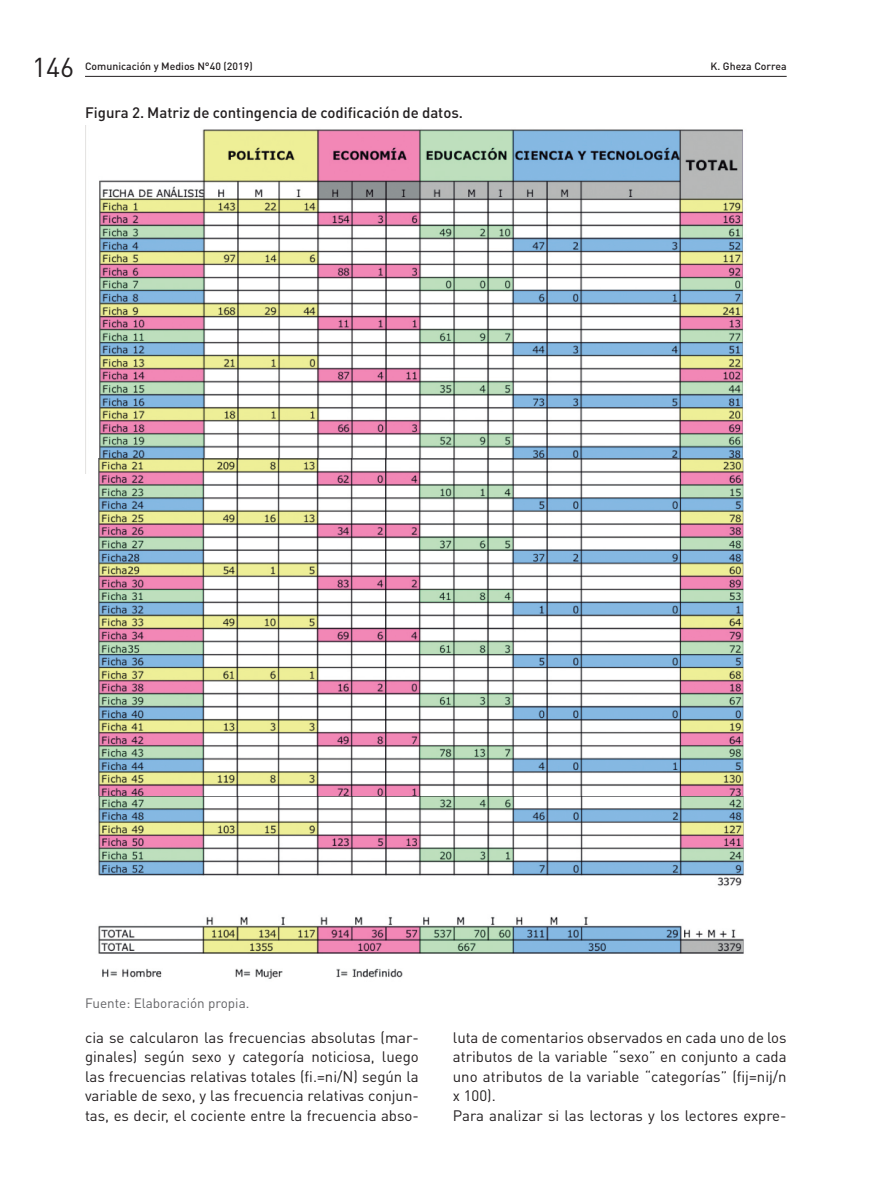
<style>
.page{position:relative;width:893px;height:1191px;background:#fff}
.page>*{position:absolute;margin:0;border:0;box-sizing:border-box;transform-origin:0 0}
.t1{font:27px "DIN Pro";color:#231f20}
.caja_textos{font:15px/19.5px "DIN Pro";color:#231f20;text-align:justify}
.caja_textos-2{font:500 15px "DIN Pro";color:#231f20}
.NOTA{font:13.5px "DIN Pro";color:#636366}
.t2{font:500 10.5px "DIN Pro";color:#231f20}
</style>
<div class="page">
<hr style="left:85px;top:76px;width:702px;height:1px;background:#231f20">
<img style="left:85px;top:125px;width:658px;height:348px">
<img style="left:89px;top:458px;width:655px;height:338px">
<img style="left:98px;top:796px;width:646px;height:183px">
<h1 class="t1" style="left:32px;top:48px;width:44px">146</h1>
<p class="t2" style="left:85px;top:59px;width:169px">Comunicación y Medios N°40 (2019)</p>
<p class="t2" style="left:710px;top:59px;width:78px">K. Gheza Correa</p>
<p class="caja_textos-2" style="left:85px;top:102px;width:380px">Figura 2. Matriz de contingencia de codificación de datos.</p>
<p class="NOTA" style="left:85px;top:994px;width:166px">Fuente: Elaboración propia.</p>
<p class="caja_textos" style="left:85px;top:1027px;width:335px">cia se calcularon las frecuencias absolutas (mar&shy;ginales) según sexo y categoría noticiosa, luego las frecuencias relativas totales (fi.=ni/N) según la variable de sexo, y las frecuencia relativas conjun&shy;tas, es decir, el cociente entre la frecuencia abso-</p>
<p class="caja_textos" style="left:453px;top:1027px;width:335px">luta de comentarios observados en cada uno de los atributos de la variable “sexo” en conjunto a cada uno atributos de la variable “categorías” (fij=nij/n x 100).</p>
<p class="caja_textos" style="left:453px;top:1105px;width:335px">Para analizar si las lectoras y los lectores expre-</p>
</div>
